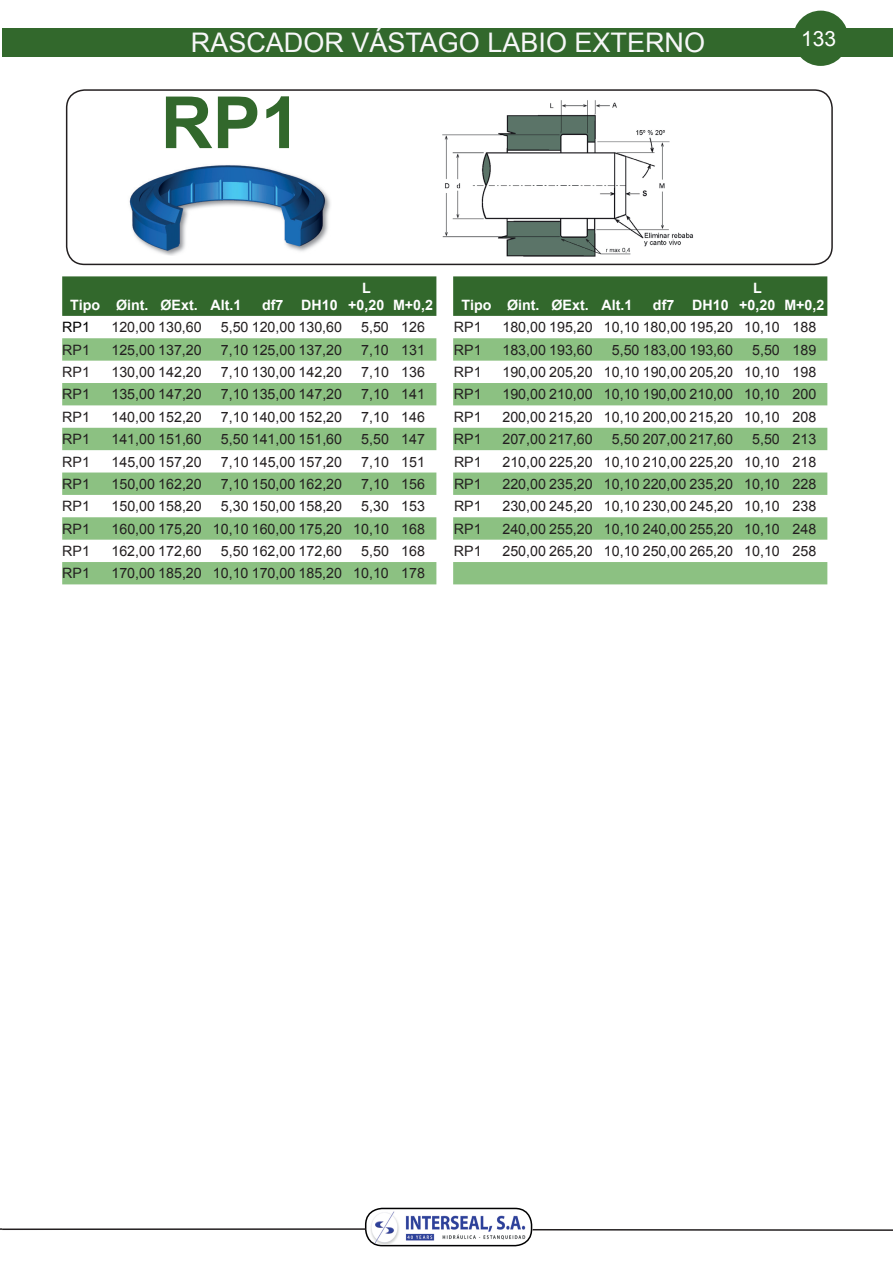
<style>
.page{position:relative;width:893px;height:1263px;background:#fff}
.page>*{position:absolute;margin:0;border:0;box-sizing:border-box;transform-origin:0 0}
.t1{font:700 72px "Arial";color:#32682c}
.t2{font:27px "Arial";color:#f7f7f8}
.t3{font:21px "Arial";color:#fff}
.t4{font:14.25px "Arial";color:#231f20}
.t5{font:700 14.25px/17.1px "Arial";color:#fff}
.t6{font:14.25px "Arial";color:#000001}
</style>
<div class="page">
<div style="left:2px;top:28px;width:891px;height:29px;background:#32682c"></div>
<img style="left:442px;top:100px;width:252px;height:157px">
<img style="left:129px;top:165px;width:202px;height:91px">
<div style="left:793px;top:11px;width:55px;height:55px;background:#32682c;border-radius:50%"></div>
<svg style="left:62px;top:276px;width:765px;height:40px;background:#396d33"></svg>
<svg style="left:62px;top:338px;width:765px;height:246px;fill:#8cc182"></svg>
<img style="left:366px;top:1208px;width:165px;height:36px">
<div style="left:365px;top:1208px;width:167px;height:38px;border:2px solid #000001;border-radius:16px"></div>
<hr style="left:2px;top:1228px;width:364px;height:2px;background:#231f20">
<hr style="left:533px;top:1229px;width:360px;height:2px;background:#231f20">
<div style="left:66px;top:89px;width:767px;height:176px;border:2px solid #231f20;border-radius:18px"></div>
<h2 class="t2" style="left:191px;top:25px;width:516px">RASCADOR VÁSTAGO LABIO EXTERNO</h2>
<h1 class="t1" style="left:161px;top:75px;width:142px">RP1</h1>
<h3 class="t3" style="left:801px;top:25px;width:37px">133</h3>
<p class="t5" style="left:70px;top:297px;width:173px">Tipo Øint. ØExt. Alt.1</p>
<p class="t5" style="left:262px;top:297px;width:23px">df7</p>
<p class="t5" style="left:301px;top:297px;width:38px">DH10</p>
<p class="t5" style="left:348px;top:280px;width:86px;text-indent:14px">L<br>+0,20 M+0,2</p>
<p class="t5" style="left:462px;top:297px;width:172px">Tipo Øint. ØExt. Alt.1</p>
<p class="t5" style="left:653px;top:297px;width:23px">df7</p>
<p class="t5" style="left:692px;top:297px;width:38px">DH10</p>
<p class="t5" style="left:739px;top:280px;width:87px;text-indent:14px">L<br>+0,20 M+0,2</p>
<p class="t6" style="left:62px;top:318px;width:29px">RP1</p>
<p class="t4" style="left:111px;top:318px;width:92px">120,00 130,60</p>
<p class="t4" style="left:221px;top:318px;width:123px">5,50 120,00 130,60</p>
<p class="t4" style="left:361px;top:318px;width:65px">5,50 126</p>
<p class="t4" style="left:454px;top:318px;width:29px">RP1</p>
<p class="t4" style="left:502px;top:318px;width:315px">180,00 195,20 10,10 180,00 195,20 10,10 188</p>
<p class="t4" style="left:62px;top:340px;width:29px">RP1</p>
<p class="t4" style="left:111px;top:340px;width:92px">125,00 137,20</p>
<p class="t4" style="left:221px;top:340px;width:123px">7,10 125,00 137,20</p>
<p class="t4" style="left:361px;top:340px;width:65px">7,10 131</p>
<p class="t4" style="left:454px;top:340px;width:29px">RP1</p>
<p class="t4" style="left:502px;top:340px;width:92px">183,00 193,60</p>
<p class="t4" style="left:612px;top:340px;width:123px">5,50 183,00 193,60</p>
<p class="t4" style="left:752px;top:340px;width:66px">5,50 189</p>
<p class="t4" style="left:62px;top:363px;width:29px">RP1</p>
<p class="t4" style="left:111px;top:363px;width:92px">130,00 142,20</p>
<p class="t4" style="left:221px;top:363px;width:123px">7,10 130,00 142,20</p>
<p class="t4" style="left:361px;top:363px;width:65px">7,10 136</p>
<p class="t4" style="left:454px;top:363px;width:29px">RP1</p>
<p class="t4" style="left:502px;top:363px;width:315px">190,00 205,20 10,10 190,00 205,20 10,10 198</p>
<p class="t4" style="left:62px;top:385px;width:29px">RP1</p>
<p class="t4" style="left:111px;top:385px;width:92px">135,00 147,20</p>
<p class="t4" style="left:221px;top:385px;width:123px">7,10 135,00 147,20</p>
<p class="t4" style="left:361px;top:385px;width:65px">7,10 141</p>
<p class="t4" style="left:454px;top:385px;width:29px">RP1</p>
<p class="t4" style="left:502px;top:385px;width:315px">190,00 210,00 10,10 190,00 210,00 10,10 200</p>
<p class="t4" style="left:62px;top:407px;width:29px">RP1</p>
<p class="t4" style="left:111px;top:407px;width:92px">140,00 152,20</p>
<p class="t4" style="left:221px;top:407px;width:123px">7,10 140,00 152,20</p>
<p class="t4" style="left:361px;top:407px;width:65px">7,10 146</p>
<p class="t4" style="left:454px;top:407px;width:29px">RP1</p>
<p class="t4" style="left:502px;top:407px;width:315px">200,00 215,20 10,10 200,00 215,20 10,10 208</p>
<p class="t4" style="left:62px;top:430px;width:29px">RP1</p>
<p class="t4" style="left:111px;top:430px;width:92px">141,00 151,60</p>
<p class="t4" style="left:221px;top:430px;width:123px">5,50 141,00 151,60</p>
<p class="t4" style="left:361px;top:430px;width:65px">5,50 147</p>
<p class="t4" style="left:454px;top:430px;width:29px">RP1</p>
<p class="t4" style="left:502px;top:430px;width:92px">207,00 217,60</p>
<p class="t4" style="left:612px;top:430px;width:123px">5,50 207,00 217,60</p>
<p class="t4" style="left:752px;top:430px;width:66px">5,50 213</p>
<p class="t4" style="left:62px;top:452px;width:29px">RP1</p>
<p class="t4" style="left:111px;top:452px;width:92px">145,00 157,20</p>
<p class="t4" style="left:221px;top:452px;width:123px">7,10 145,00 157,20</p>
<p class="t4" style="left:361px;top:452px;width:65px">7,10 151</p>
<p class="t4" style="left:454px;top:452px;width:29px">RP1</p>
<p class="t4" style="left:502px;top:452px;width:315px">210,00 225,20 10,10 210,00 225,20 10,10 218</p>
<p class="t4" style="left:62px;top:474px;width:29px">RP1</p>
<p class="t4" style="left:111px;top:474px;width:92px">150,00 162,20</p>
<p class="t4" style="left:221px;top:474px;width:123px">7,10 150,00 162,20</p>
<p class="t4" style="left:361px;top:474px;width:65px">7,10 156</p>
<p class="t4" style="left:454px;top:474px;width:29px">RP1</p>
<p class="t4" style="left:502px;top:474px;width:315px">220,00 235,20 10,10 220,00 235,20 10,10 228</p>
<p class="t4" style="left:62px;top:497px;width:29px">RP1</p>
<p class="t4" style="left:111px;top:497px;width:92px">150,00 158,20</p>
<p class="t4" style="left:221px;top:497px;width:123px">5,30 150,00 158,20</p>
<p class="t4" style="left:361px;top:497px;width:65px">5,30 153</p>
<p class="t4" style="left:454px;top:497px;width:29px">RP1</p>
<p class="t4" style="left:502px;top:497px;width:315px">230,00 245,20 10,10 230,00 245,20 10,10 238</p>
<p class="t4" style="left:62px;top:519px;width:29px">RP1</p>
<p class="t4" style="left:111px;top:519px;width:315px">160,00 175,20 10,10 160,00 175,20 10,10 168</p>
<p class="t4" style="left:454px;top:519px;width:29px">RP1</p>
<p class="t4" style="left:502px;top:519px;width:315px">240,00 255,20 10,10 240,00 255,20 10,10 248</p>
<p class="t4" style="left:62px;top:542px;width:29px">RP1</p>
<p class="t4" style="left:111px;top:542px;width:92px">162,00 172,60</p>
<p class="t4" style="left:221px;top:542px;width:123px">5,50 162,00 172,60</p>
<p class="t4" style="left:361px;top:542px;width:65px">5,50 168</p>
<p class="t4" style="left:454px;top:542px;width:29px">RP1</p>
<p class="t4" style="left:502px;top:542px;width:315px">250,00 265,20 10,10 250,00 265,20 10,10 258</p>
<p class="t4" style="left:62px;top:564px;width:29px">RP1</p>
<p class="t4" style="left:111px;top:564px;width:315px">170,00 185,20 10,10 170,00 185,20 10,10 178</p>
</div>
